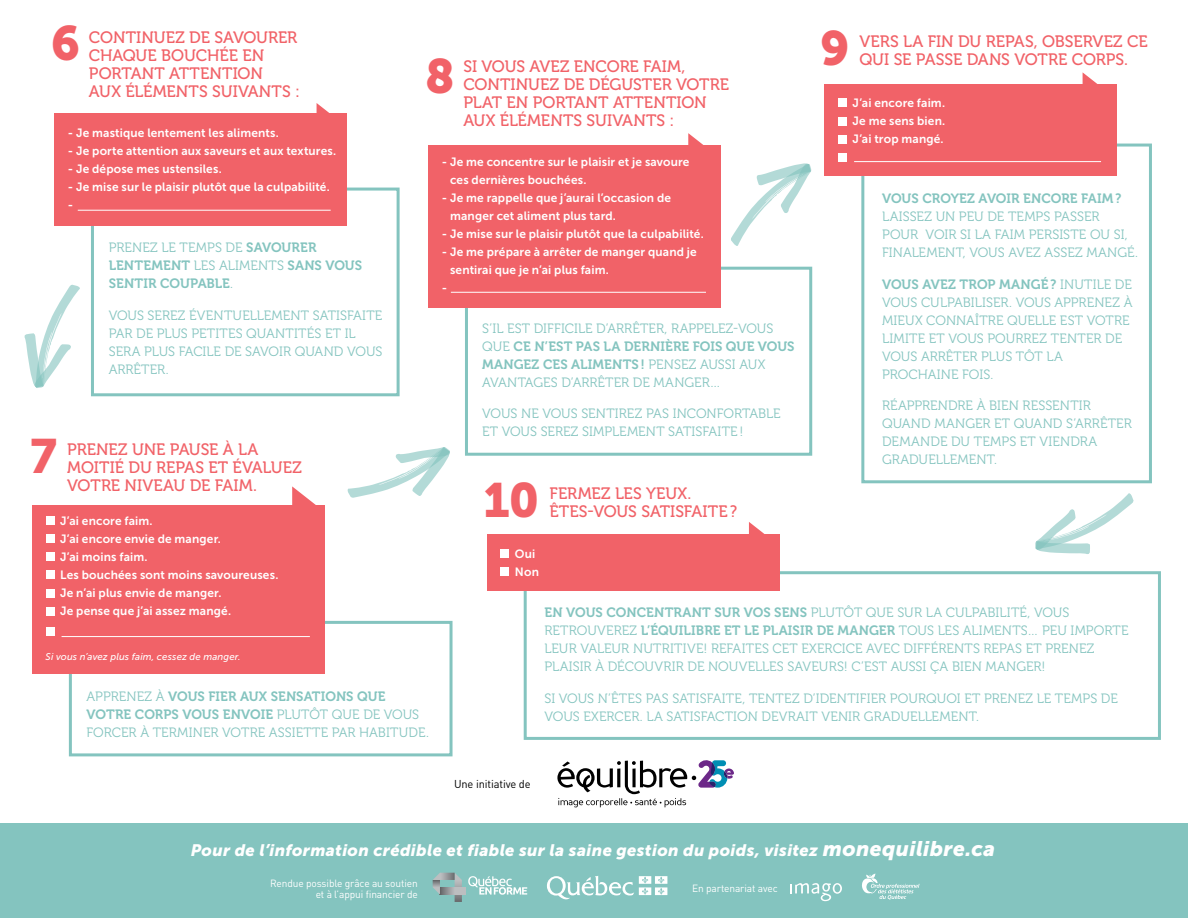
<style>
.page{position:relative;width:1188px;height:918px;background:#fff}
.page>*{position:absolute;margin:0;border:0;box-sizing:border-box;transform-origin:0 0}
.t1{font:48px "Museo Sans 900";color:#f16268}
.t2{font:16.5px/18px "Museo 500";letter-spacing:-.005em;color:#f16268}
.t3{font:italic 16.5px "Museo Sans 900";letter-spacing:.02em;color:#fff}
.t4{font:13.5px/18px "Museo 300";letter-spacing:.005em;color:#84c4bf}
.t5{font:13.5px/18px "Museo 700";letter-spacing:.005em;color:#84c4bf}
.t6{font:12px/18px "Museo Sans 700";letter-spacing:.01em;color:#fff}
.t7{font:11.25px "DIN";letter-spacing:-.01em;color:#000}
.t8{font:10.35px/10.4px "DIN";letter-spacing:-.01em;color:#fff;text-align:right}
.t9{font:italic 9.75px "Museo Sans 500";letter-spacing:.02em;color:#fff}
.s1{font-family:"Museo 300"}
.s2{font-family:"Museo 700"}
.s3{font-size:21px}
</style>
<div class="page">
<svg style="left:24px;top:284px;width:56px;height:104px"></svg>
<svg style="left:347px;top:447px;width:103px;height:51px"></svg>
<svg style="left:721px;top:163px;width:91px;height:104px"></svg>
<svg style="left:1035px;top:483px;width:117px;height:71px"></svg>
<div style="left:0;top:824px;width:1188px;height:94px;background:#84c4bf"></div>
<svg style="left:468px;top:876px;width:59px;height:19px"></svg>
<div style="left:440px;top:887px;width:26px;height:8px;background:#bcbec0"></div>
<svg style="left:433px;top:873px;width:29px;height:29px"></svg>
<svg style="left:547px;top:876px;width:120px;height:24px"></svg>
<svg style="left:790px;top:883px;width:52px;height:18px"></svg>
<svg style="left:862px;top:874px;width:58px;height:26px"></svg>
<svg style="left:557px;top:760px;width:177px;height:47px"></svg>
<div style="left:69px;top:621px;width:384px;height:135px;border:3px solid #84c4bf"></div>
<svg style="left:292px;top:486px;width:24px;height:19px"></svg>
<div style="left:32px;top:505px;width:293px;height:169px;background:#f16268"></div>
<div style="left:46px;top:516px;width:9px;height:9px;background:#fff"></div>
<div style="left:46px;top:534px;width:9px;height:9px;background:#fff"></div>
<div style="left:46px;top:552px;width:9px;height:9px;background:#fff"></div>
<div style="left:46px;top:570px;width:9px;height:9px;background:#fff"></div>
<div style="left:46px;top:589px;width:9px;height:9px;background:#fff"></div>
<div style="left:46px;top:607px;width:9px;height:9px;background:#fff"></div>
<div style="left:46px;top:627px;width:9px;height:9px;background:#fff"></div>
<hr style="left:62px;top:636px;width:248px;height:1px;background:#fff">
<svg style="left:688px;top:133px;width:24px;height:13px"></svg>
<div style="left:465px;top:267px;width:347px;height:189px;border:3px solid #84c4bf"></div>
<div style="left:428px;top:146px;width:293px;height:162px;background:#f16268"></div>
<hr style="left:451px;top:292px;width:255px;height:1px;background:#fff">
<svg style="left:317px;top:103px;width:23px;height:11px"></svg>
<div style="left:91px;top:188px;width:309px;height:208px;border:3px solid #84c4bf"></div>
<div style="left:54px;top:114px;width:293px;height:112px;background:#f16268"></div>
<hr style="left:78px;top:210px;width:253px;height:1px;background:#fff">
<div style="left:861px;top:144px;width:291px;height:339px;border:3px solid #84c4bf"></div>
<div style="left:825px;top:84px;width:292px;height:92px;background:#f16268"></div>
<hr style="left:854px;top:161px;width:247px;height:1px;background:#fff">
<div style="left:524px;top:571px;width:637px;height:169px;border:3px solid #84c4bf"></div>
<div style="left:487px;top:534px;width:293px;height:57px;background:#f16268"></div>
<div style="left:500px;top:549px;width:9px;height:9px;background:#fff"></div>
<div style="left:500px;top:567px;width:9px;height:9px;background:#fff"></div>
<div style="left:838px;top:98px;width:9px;height:9px;background:#fff"></div>
<div style="left:838px;top:117px;width:9px;height:8px;background:#fff"></div>
<div style="left:838px;top:135px;width:9px;height:9px;background:#fff"></div>
<div style="left:838px;top:153px;width:9px;height:9px;background:#fff"></div>
<svg style="left:1083px;top:73px;width:14px;height:11px"></svg>
<svg style="left:749px;top:522px;width:16px;height:12px"></svg>
<h1 class="t1" style="left:51px;top:16px;width:31px">6</h1>
<h1 class="t1" style="left:820px;top:21px;width:31px">9</h1>
<p class="t2" style="left:89px;top:29px;width:213px">CONTINUEZ DE SAVOURER<br>CHAQUE BOUCHÉE EN<br>PORTANT ATTENTION<br>AUX ÉLÉMENTS SUIVANTS :</p>
<p class="t6" style="left:68px;top:124px;width:213px">- Je mastique lentement les aliments.</p>
<p class="t6" style="left:68px;top:142px;width:270px">- Je porte attention aux saveurs et aux textures.</p>
<p class="t6" style="left:68px;top:160px;width:156px">- Je dépose mes ustensiles.</p>
<p class="t6" style="left:68px;top:178px;width:263px">- Je mise sur le plaisir plutôt que la culpabilité. -</p>
<p class="t2" style="left:859px;top:33px;width:290px">VERS LA FIN DU REPAS, OBSERVEZ CE<br>QUI SE PASSE DANS VOTRE CORPS.</p>
<p class="t6" style="left:853px;top:94px;width:94px;text-align:justify">J’ai encore faim.<br>Je me sens bien.<br>J’ai trop mangé.</p>
<h1 class="t1" style="left:425px;top:49px;width:31px">8</h1>
<p class="t2" style="left:463px;top:58px;width:267px">SI VOUS AVEZ ENCORE FAIM,<br>CONTINUEZ DE DÉGUSTER VOTRE<br>PLAT EN PORTANT ATTENTION<br>AUX ÉLÉMENTS SUIVANTS :</p>
<p class="t6" style="left:450px;top:153px;width:241px;text-indent:-8px">- Je me concentre sur le plaisir et je savoure ces dernières bouchées.</p>
<p class="t6" style="left:450px;top:189px;width:223px;text-indent:-8px">- Je me rappelle que j’aurai l’occasion de manger cet aliment plus tard.</p>
<p class="t6" style="left:442px;top:225px;width:263px">- Je mise sur le plaisir plutôt que la culpabilité.</p>
<p class="t6" style="left:442px;top:243px;width:257px">- Je me prépare à arrêter de manger quand je</p>
<p class="t6" style="left:450px;top:261px;width:160px">sentirai que je n’ai plus faim.</p>
<p class="t6" style="left:442px;top:279px;width:7px">-</p>
<p class="t5" style="left:882px;top:190px;width:241px">VOUS CROYEZ AVOIR ENCORE FAIM?</p>
<p class="t4" style="left:882px;top:208px;width:257px">LAISSEZ UN PEU DE TEMPS PASSER<br>POUR VOIR SI LA FAIM PERSISTE OU SI,<br>FINALEMENT, VOUS AVEZ ASSEZ MANGÉ.</p>
<p class="t5" style="left:882px;top:275px;width:251px">VOUS AVEZ TROP MANGÉ? <span class="s1">INUTILE DE</span></p>
<p class="t4" style="left:882px;top:293px;width:252px">VOUS CULPABILISER. VOUS APPRENEZ À<br>MIEUX CONNAÎTRE QUELLE EST VOTRE<br>LIMITE ET VOUS POURREZ TENTER DE<br>VOUS ARRÊTER PLUS TÔT LA<br>PROCHAINE FOIS.</p>
<p class="t4" style="left:882px;top:397px;width:251px">RÉAPPRENDRE À BIEN RESSENTIR<br>QUAND MANGER ET QUAND S’ARRÊTER<br>DEMANDE DU TEMPS ET VIENDRA<br>GRADUELLEMENT.</p>
<p class="t4" style="left:109px;top:239px;width:209px">PRENEZ LE TEMPS DE <span class="s2">SAVOURER</span></p>
<p class="t5" style="left:109px;top:257px;width:255px">LENTEMENT <span class="s1">LES ALIMENTS</span> SANS VOUS<br>SENTIR COUPABLE<span class="s1">.</span></p>
<p class="t4" style="left:109px;top:307px;width:275px">VOUS SEREZ ÉVENTUELLEMENT SATISFAITE<br>PAR DE PLUS PETITES QUANTITÉS ET IL<br>SERA PLUS FACILE DE SAVOIR QUAND VOUS<br>ARRÊTER.</p>
<p class="t4" style="left:482px;top:319px;width:293px">S’IL EST DIFFICILE D’ARRÊTER, RAPPELEZ-VOUS</p>
<p class="t5" style="left:482px;top:337px;width:314px"><span class="s1">QUE</span> CE N’EST PAS LA DERNIÈRE FOIS QUE VOUS<br>MANGEZ CES ALIMENTS! <span class="s1">PENSEZ AUSSI AUX</span></p>
<p class="t4" style="left:482px;top:373px;width:240px">AVANTAGES D’ARRÊTER DE MANGER…</p>
<p class="t4" style="left:482px;top:405px;width:300px">VOUS NE VOUS SENTIREZ PAS INCONFORTABLE<br>ET VOUS SEREZ SIMPLEMENT SATISFAITE!</p>
<h1 class="t1" style="left:30px;top:429px;width:28px">7</h1>
<p class="t2" style="left:67px;top:441px;width:236px">PRENEZ UNE PAUSE À LA<br>MOITIÉ DU REPAS ET ÉVALUEZ<br>VOTRE NIVEAU DE FAIM.</p>
<p class="t6" style="left:60px;top:512px;width:220px">J’ai encore faim.<br>J’ai encore envie de manger.<br>J’ai moins faim.<br>Les bouchées sont moins savoureuses.<br>Je n’ai plus envie de manger.<br>Je pense que j’ai assez mangé.</p>
<p class="t9" style="left:46px;top:651px;width:196px">Si vous n’avez plus faim, cessez de manger.</p>
<h1 class="t1" style="left:483px;top:472px;width:57px">10</h1>
<p class="t2" style="left:550px;top:485px;width:189px">FERMEZ LES YEUX.<br>ÊTES-VOUS SATISFAITE?</p>
<p class="t6" style="left:515px;top:545px;width:26px">Oui<br>Non</p>
<p class="t4" style="left:544px;top:604px;width:586px"><span class="s2">EN VOUS CONCENTRANT SUR VOS SENS</span> PLUTÔT QUE SUR LA CULPABILITÉ, VOUS RETROUVEREZ <span class="s2">L’ÉQUILIBRE ET LE PLAISIR DE MANGER</span> TOUS LES ALIMENTS… PEU IMPORTE LEUR VALEUR NUTRITIVE! REFAITES CET EXERCICE AVEC DIFFÉRENTS REPAS ET PRENEZ PLAISIR À DÉCOUVRIR DE NOUVELLES SAVEURS! C’EST AUSSI ÇA BIEN MANGER!</p>
<p class="t4" style="left:544px;top:689px;width:575px">SI VOUS N’ÊTES PAS SATISFAITE, TENTEZ D’IDENTIFIER POURQUOI ET PRENEZ LE TEMPS DE<br>VOUS EXERCER. LA SATISFACTION DEVRAIT VENIR GRADUELLEMENT.</p>
<p class="t5" style="left:87px;top:688px;width:334px"><span class="s1">APPRENEZ À</span> VOUS FIER AUX SENSATIONS QUE<br>VOTRE CORPS VOUS ENVOIE <span class="s1">PLUTÔT QUE DE VOUS</span></p>
<p class="t4" style="left:87px;top:724px;width:344px">FORCER À TERMINER VOTRE ASSIETTE PAR HABITUDE.</p>
<p class="t7" style="left:454px;top:777px;width:78px">Une initiative de</p>
<p class="t3" style="left:191px;top:841px;width:806px">Pour de l’information crédible et fiable sur la saine gestion du poids, visitez <span class="s3">monequilibre.ca</span></p>
<p class="t8" style="left:270px;top:878px;width:149px">Rendue possible grâce au soutien et à l’appui financier de</p>
<p class="t8" style="left:692px;top:882px;width:87px">En partenariat avec</p>
</div>
